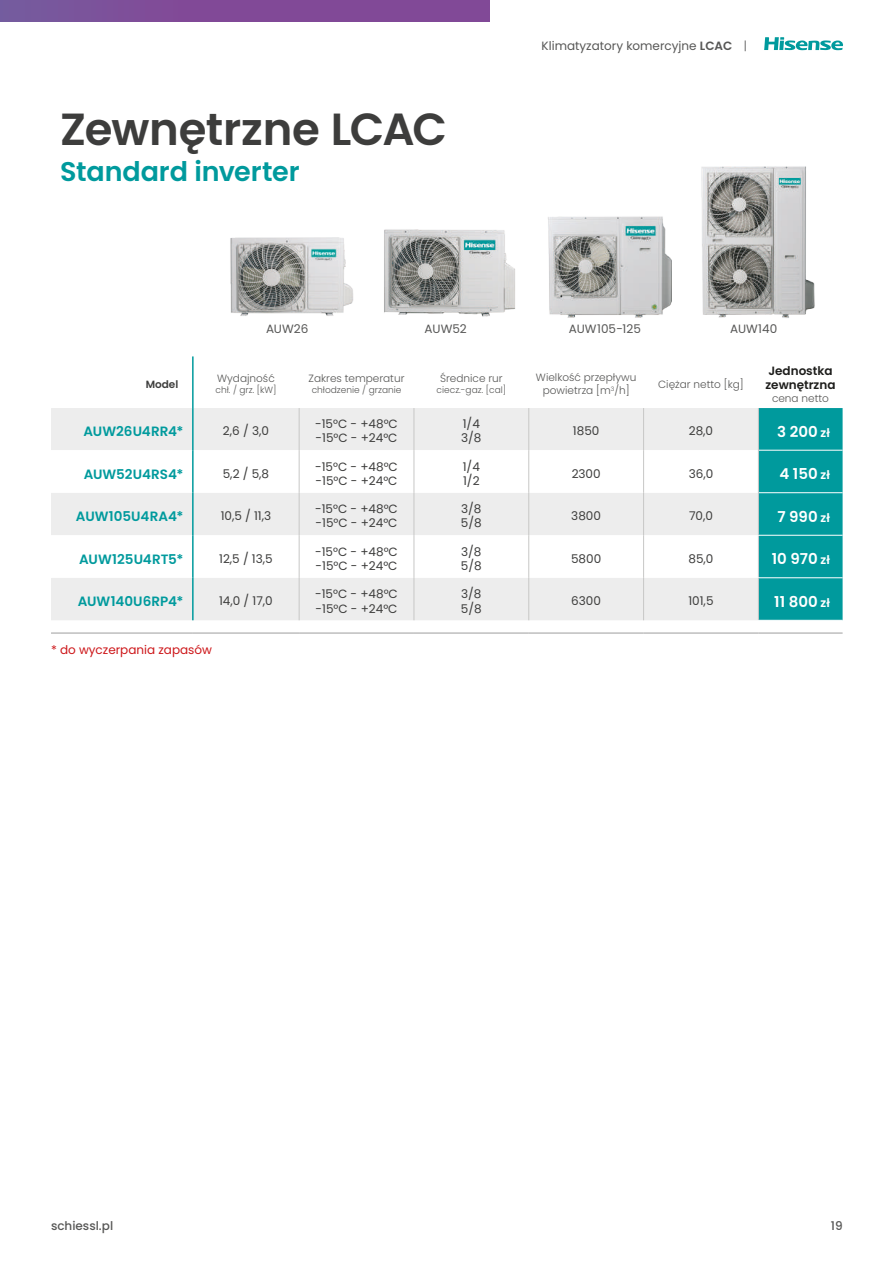
<style>
.page{position:relative;width:893px;height:1263px;background:#fff}
.page>*{position:absolute;margin:0;border:0;box-sizing:border-box;transform-origin:0 0}
.t1{font:600 45px "Poppins";letter-spacing:-.01em;color:#3d3d3c}
.t2{font:600 27px "Poppins";letter-spacing:-.005em;color:#009a9d}
.t3{font:600 15px "Poppins";color:#fff}
.t4{font:600 13.5px "Poppins";letter-spacing:.005em;color:#009a9d}
.t5{font:12px/14.4px "Poppins";color:#3d3d3c}
.t6{font:12px "Poppins";color:#575756}
.t7{font:12px "Poppins";color:#cd171a}
.t8{font:600 12px/14.4px "Poppins";color:#1d1d1b}
.t9{font:500 12px "Poppins";color:#575756}
.t10{font:300 10.5px/12.6px "Poppins";color:#575756;text-align:center}
.t11{font:600 10.5px "Poppins";color:#3d3d3c}
.t12{font:300 9px "Poppins";color:#575756}
.s1{font-weight:600}
.s2{font-weight:300}
.s3{font-size:12px}
</style>
<div class="page">
<img style="left:701px;top:166px;width:114px;height:152px">
<img style="left:548px;top:216px;width:123px;height:102px">
<img style="left:230px;top:237px;width:123px;height:79px">
<img style="left:384px;top:229px;width:131px;height:88px">
<svg style="left:764px;top:37px;width:79px;height:13px"></svg>
<div style="left:0;top:0;width:490px;height:21px;background:linear-gradient(to right,#7a559c,#844495)"></div>
<div style="left:51px;top:408px;width:707px;height:212px;background:#ededed"></div>
<div style="left:759px;top:408px;width:84px;height:212px;background:#009a9d"></div>
<svg style="left:51px;top:450px;width:707px;height:128px"></svg>
<hr style="left:758px;top:536px;width:1px;height:41px;background:#c7c8cb">
<hr style="left:192px;top:408px;width:2px;height:42px;background:#009a9d">
<hr style="left:192px;top:535px;width:2px;height:43px;background:#009a9d">
<hr style="left:192px;top:356px;width:2px;height:52px;background:#009a9d">
<hr style="left:759px;top:450px;width:84px;height:1px;background:#fff">
<hr style="left:759px;top:492px;width:84px;height:1px;background:#fff">
<hr style="left:758px;top:535px;width:85px;height:1px;background:#fff">
<hr style="left:758px;top:577px;width:85px;height:1px;background:#fff">
<hr style="left:192px;top:450px;width:2px;height:43px;background:#009a9d">
<hr style="left:192px;top:493px;width:2px;height:42px;background:#009a9d">
<hr style="left:758px;top:408px;width:1px;height:42px;background:#c7c7c6">
<hr style="left:758px;top:450px;width:1px;height:43px;background:#c7c7c6">
<hr style="left:758px;top:493px;width:1px;height:42px;background:#c7c7c6">
<hr style="left:758px;top:578px;width:1px;height:42px;background:#c7c7c6">
<hr style="left:299px;top:408px;width:1px;height:42px;background:#c7c7c6">
<hr style="left:414px;top:408px;width:1px;height:42px;background:#c7c7c6">
<hr style="left:528px;top:408px;width:1px;height:42px;background:#c7c7c6">
<hr style="left:643px;top:408px;width:1px;height:42px;background:#c7c7c6">
<hr style="left:299px;top:450px;width:1px;height:43px;background:#c7c7c6">
<hr style="left:414px;top:450px;width:1px;height:43px;background:#c7c7c6">
<hr style="left:528px;top:450px;width:1px;height:43px;background:#c7c7c6">
<hr style="left:643px;top:450px;width:1px;height:43px;background:#c7c7c6">
<hr style="left:299px;top:493px;width:1px;height:42px;background:#c7c7c6">
<hr style="left:414px;top:493px;width:1px;height:42px;background:#c7c7c6">
<hr style="left:528px;top:493px;width:1px;height:42px;background:#c7c7c6">
<hr style="left:643px;top:493px;width:1px;height:42px;background:#c7c7c6">
<hr style="left:299px;top:535px;width:1px;height:43px;background:#c7c7c6">
<hr style="left:414px;top:535px;width:1px;height:43px;background:#c7c7c6">
<hr style="left:528px;top:535px;width:1px;height:43px;background:#c7c7c6">
<hr style="left:643px;top:535px;width:1px;height:43px;background:#c7c7c6">
<hr style="left:299px;top:578px;width:1px;height:42px;background:#c7c7c6">
<hr style="left:414px;top:578px;width:1px;height:42px;background:#c7c7c6">
<hr style="left:528px;top:578px;width:1px;height:42px;background:#c7c7c6">
<hr style="left:643px;top:578px;width:1px;height:42px;background:#c7c7c6">
<hr style="left:51px;top:633px;width:142px;height:1px;background:#9d9d9d">
<hr style="left:193px;top:633px;width:106px;height:1px;background:#9d9d9d">
<hr style="left:299px;top:633px;width:115px;height:1px;background:#9d9d9d">
<hr style="left:414px;top:633px;width:115px;height:1px;background:#9d9d9d">
<hr style="left:529px;top:633px;width:115px;height:1px;background:#9d9d9d">
<hr style="left:644px;top:633px;width:114px;height:1px;background:#9d9d9d">
<hr style="left:758px;top:633px;width:85px;height:1px;background:#9d9d9d">
<hr style="left:192px;top:578px;width:2px;height:42px;background:#009a9d">
<h1 class="t1" style="left:60px;top:103px;width:389px">Zewnętrzne LCAC</h1>
<h2 class="t2" style="left:60px;top:156px;width:241px">Standard inverter</h2>
<p class="t6" style="left:542px;top:39px;width:207px">Klimatyzatory komercyjne <span class="s1">LCAC</span> <span class="s2">|</span></p>
<p class="t6" style="left:266px;top:322px;width:44px">AUW26</p>
<p class="t6" style="left:425px;top:322px;width:44px">AUW52</p>
<p class="t6" style="left:569px;top:322px;width:74px">AUW105-125</p>
<p class="t6" style="left:730px;top:322px;width:49px">AUW140</p>
<p class="t11" style="left:146px;top:378px;width:34px">Model</p>
<p class="t10" style="left:217px;top:372px;width:59px">Wydajność</p>
<p class="t12" style="left:216px;top:385px;width:62px">chł. / grz. [kW]</p>
<p class="t10" style="left:309px;top:372px;width:97px">Zakres temperatur</p>
<p class="t12" style="left:312px;top:385px;width:91px">chłodzenie / grzanie</p>
<p class="t10" style="left:440px;top:372px;width:64px">Średnice rur</p>
<p class="t12" style="left:437px;top:385px;width:71px">ciecz.-gaz. [cal]</p>
<p class="t10" style="left:536px;top:371px;width:102px">Wielkość przepływu powietrza [m<sup>3</sup>/h]</p>
<p class="t10" style="left:658px;top:378px;width:87px">Ciężar netto [kg]</p>
<p class="t8" style="left:765px;top:364px;width:72px">Jednostka zewnętrzna</p>
<p class="t10" style="left:772px;top:392px;width:58px">cena netto</p>
<p class="t4" style="left:84px;top:423px;width:102px">AUW26U4RR4*</p>
<p class="t5" style="left:223px;top:424px;width:47px">2,6 / 3,0</p>
<p class="t5" style="left:315px;top:417px;width:84px">-15°C - +48°C -15°C - +24°C</p>
<p class="t5" style="left:461px;top:417px;width:22px">1/4<br>3/8</p>
<p class="t5" style="left:573px;top:424px;width:28px">1850</p>
<p class="t5" style="left:689px;top:424px;width:26px">28,0</p>
<p class="t3" style="left:777px;top:423px;width:54px">3 200 <span class="s3">zł</span></p>
<p class="t4" style="left:84px;top:466px;width:101px">AUW52U4RS4*</p>
<p class="t5" style="left:223px;top:466px;width:48px">5,2 / 5,8</p>
<p class="t5" style="left:315px;top:459px;width:84px">-15°C - +48°C -15°C - +24°C</p>
<p class="t5" style="left:463px;top:459px;width:19px">1/4<br>1/2</p>
<p class="t5" style="left:572px;top:466px;width:31px">2300</p>
<p class="t5" style="left:689px;top:466px;width:26px">36,0</p>
<p class="t3" style="left:779px;top:465px;width:52px">4 150 <span class="s3">zł</span></p>
<p class="t4" style="left:76px;top:508px;width:109px">AUW105U4RA4*</p>
<p class="t5" style="left:221px;top:509px;width:52px">10,5 / 11,3</p>
<p class="t5" style="left:315px;top:502px;width:84px">-15°C - +48°C -15°C - +24°C</p>
<p class="t5" style="left:461px;top:502px;width:22px">3/8<br>5/8</p>
<p class="t5" style="left:571px;top:509px;width:31px">3800</p>
<p class="t5" style="left:689px;top:509px;width:25px">70,0</p>
<p class="t3" style="left:777px;top:508px;width:54px">7 990 <span class="s3">zł</span></p>
<p class="t4" style="left:79px;top:551px;width:106px">AUW125U4RT5*</p>
<p class="t5" style="left:219px;top:551px;width:55px">12,5 / 13,5</p>
<p class="t5" style="left:315px;top:544px;width:84px">-15°C - +48°C -15°C - +24°C</p>
<p class="t5" style="left:461px;top:544px;width:22px">3/8<br>5/8</p>
<p class="t5" style="left:571px;top:551px;width:32px">5800</p>
<p class="t5" style="left:688px;top:551px;width:27px">85,0</p>
<p class="t3" style="left:772px;top:550px;width:60px">10 970 <span class="s3">zł</span></p>
<p class="t4" style="left:78px;top:593px;width:107px">AUW140U6RP4*</p>
<p class="t5" style="left:219px;top:594px;width:55px">14,0 / 17,0</p>
<p class="t5" style="left:315px;top:587px;width:84px">-15°C - +48°C -15°C - +24°C</p>
<p class="t5" style="left:461px;top:587px;width:22px">3/8<br>5/8</p>
<p class="t5" style="left:571px;top:594px;width:31px">6300</p>
<p class="t5" style="left:688px;top:594px;width:27px">101,5</p>
<p class="t3" style="left:774px;top:593px;width:57px">11 800 <span class="s3">zł</span></p>
<p class="t7" style="left:51px;top:642px;width:163px">* do wyczerpania zapasów</p>
<p class="t9" style="left:51px;top:1219px;width:64px">schiessl.pl</p>
<p class="t9" style="left:831px;top:1219px;width:13px">19</p>
</div>
